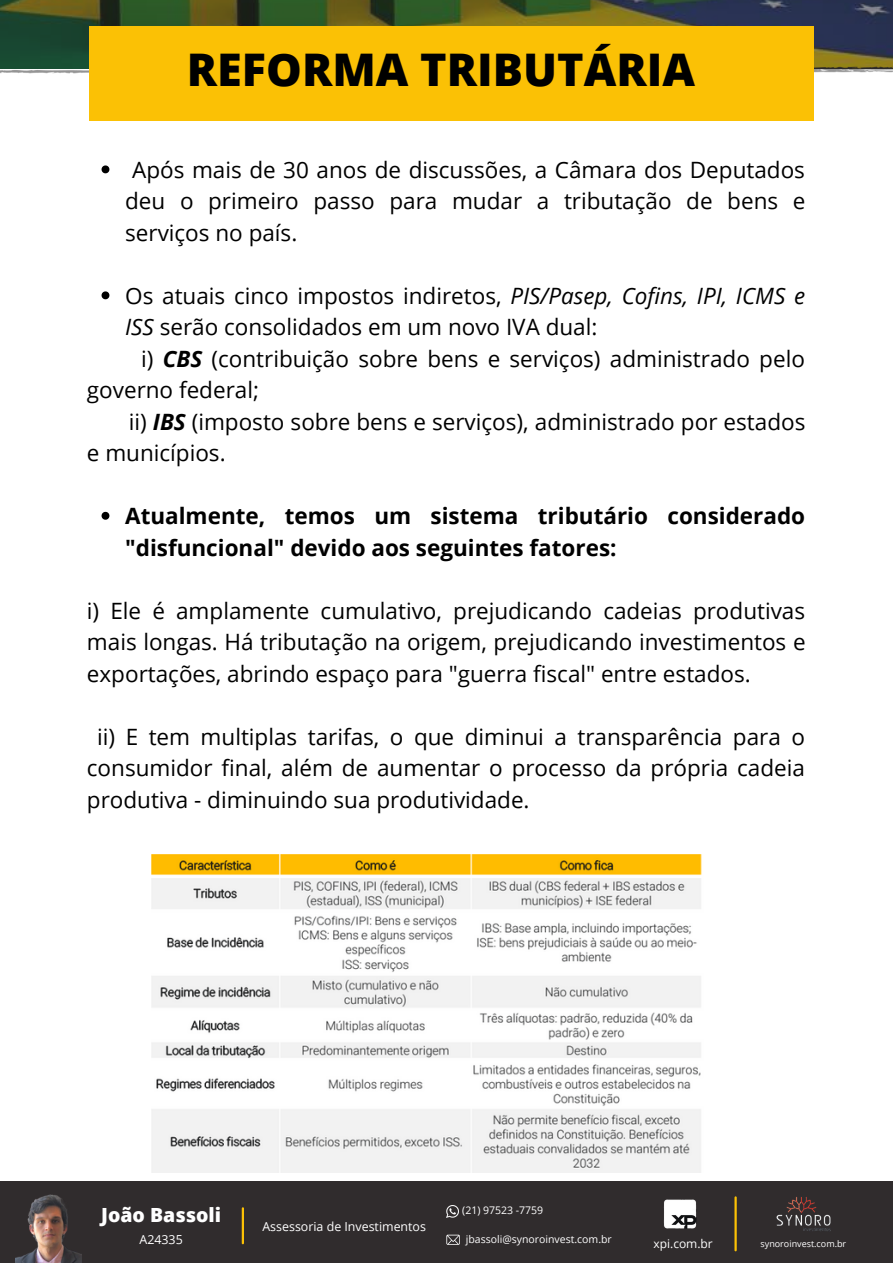
<style>
.page{position:relative;width:893px;height:1264px;background:#fff}
.page>*{position:absolute;margin:0;border:0;box-sizing:border-box;transform-origin:0 0}
.t1{font:800 45px "Open Sans";color:#000}
.t2{font:22.5px/31.5px "Open Sans";color:#000;text-align:justify}
.t3{font:700 22.5px/31.5px "Open Sans";color:#000}
.t4{font:800 19.5px "Open Sans";color:#fff}
.t5{font:12.45px "Open Sans";color:#fff}
.t6{font:12px "Open Sans";color:#fff}
.t7{font:10.5px "Open Sans";color:#fff}
.t8{font:9px "Open Sans";color:#fff}
.s1{font-style:italic}
.s2{font-weight:700;font-style:italic}
</style>
<div class="page">
<div style="left:0;top:1181px;width:892px;height:81px;background:#302c2d"></div>
<hr style="left:734px;top:1197px;width:2px;height:53px;background:#fbc105">
<img style="left:776px;top:1196px;width:55px;height:35px">
<img style="left:663px;top:1199px;width:34px;height:30px">
<svg style="left:446px;top:1234px;width:14px;height:10px"></svg>
<svg style="left:446px;top:1205px;width:12px;height:12px"></svg>
<img style="left:16px;top:1194px;width:66px;height:68px">
<hr style="left:242px;top:1208px;width:2px;height:35px;background:#fbc105">
<img style="left:0;top:0;width:892px;height:73px">
<div style="left:89px;top:26px;width:724px;height:94px;background:#fbc105"></div>
<svg style="left:101px;top:165px;width:8px;height:8px"></svg>
<svg style="left:101px;top:291px;width:8px;height:8px"></svg>
<svg style="left:101px;top:512px;width:8px;height:7px"></svg>
<img style="left:151px;top:854px;width:551px;height:318px">
<p class="t1" style="left:187px;top:38px;width:510px">REFORMA TRIBUTÁRIA</p>
<p class="t2" style="left:125px;top:153px;width:681px;text-indent:7px">Após mais de 30 anos de discussões, a Câmara dos Deputados deu o primeiro passo para mudar a tributação de bens e serviços no país.</p>
<p class="t2" style="left:125px;top:279px;width:681px">Os atuais cinco impostos indiretos, <span class="s1">PIS/Pasep, Cofins, IPI, ICMS e<br>ISS</span> serão consolidados em um novo IVA dual:</p>
<p class="t2" style="left:87px;top:342px;width:719px;text-indent:54px">i) <span class="s2">CBS</span> (contribuição sobre bens e serviços) administrado pelo governo federal;</p>
<p class="t2" style="left:87px;top:405px;width:720px;text-indent:42px">ii) <span class="s2">IBS</span> (imposto sobre bens e serviços), administrado por estados e municípios.</p>
<p class="t3" style="left:125px;top:499px;width:681px">Atualmente, temos um sistema tributário considerado "disfuncional" devido aos seguintes fatores:</p>
<p class="t2" style="left:87px;top:594px;width:720px">i) Ele é amplamente cumulativo, prejudicando cadeias produtivas mais longas. Há tributação na origem, prejudicando investimentos e exportações, abrindo espaço para "guerra fiscal" entre estados.</p>
<p class="t2" style="left:87px;top:720px;width:719px;text-indent:10px">ii) E tem multiplas tarifas, o que diminui a transparência para o consumidor final, além de aumentar o processo da própria cadeia produtiva - diminuindo sua produtividade.</p>
<p class="t4" style="left:101px;top:1200px;width:121px">João Bassoli</p>
<p class="t5" style="left:139px;top:1230px;width:45px">A24335</p>
<p class="t5" style="left:262px;top:1217px;width:165px">Assessoria de Investimentos</p>
<p class="t7" style="left:462px;top:1202px;width:82px">(21) 97523 -7759</p>
<p class="t7" style="left:466px;top:1231px;width:147px">jbassoli@synoroinvest.com.br</p>
<p class="t6" style="left:653px;top:1235px;width:61px">xpi.com.br</p>
<p class="t8" style="left:760px;top:1237px;width:87px">synoroinvest.com.br</p>
</div>
